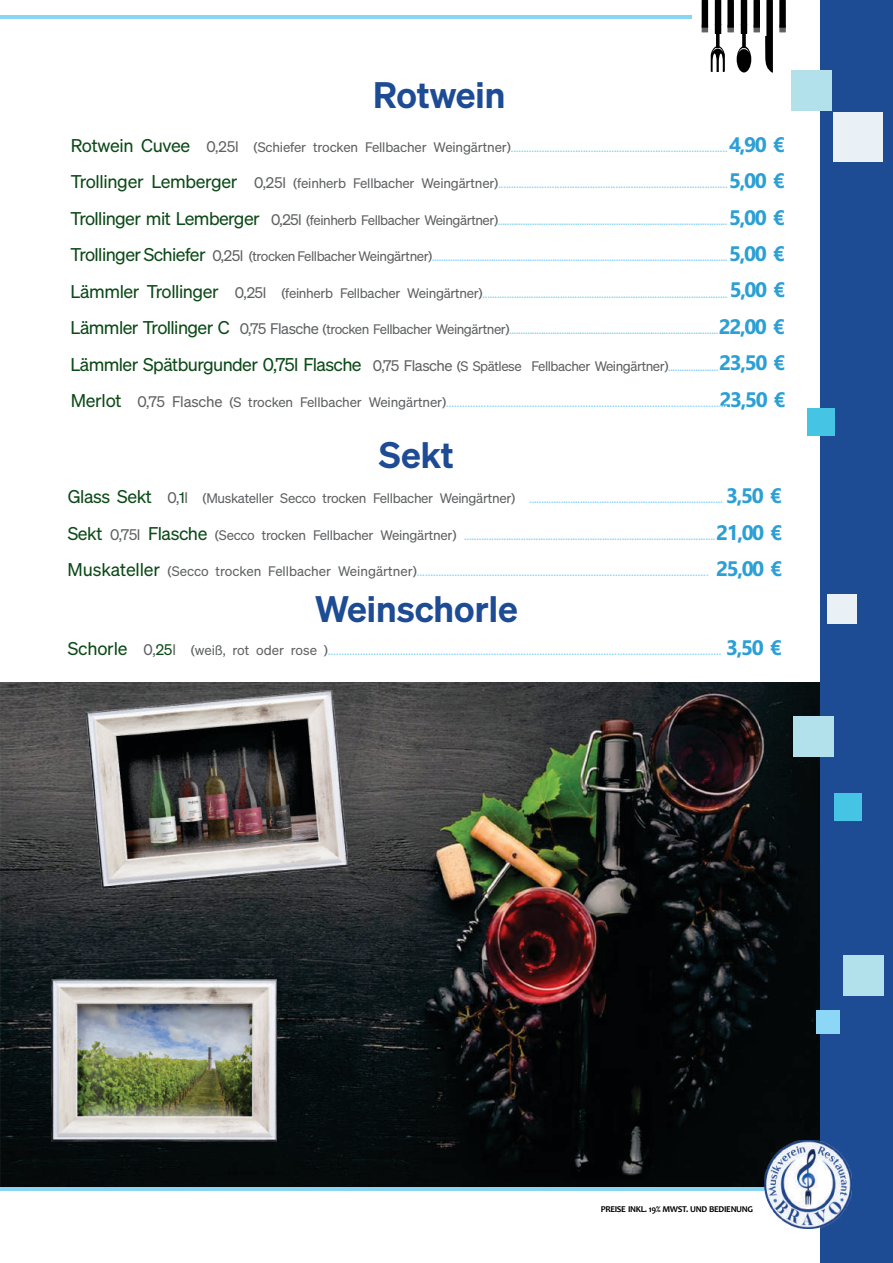
<style>
.page{position:relative;width:893px;height:1263px;background:#fff}
.page>*{position:absolute;margin:0;border:0;box-sizing:border-box;transform-origin:0 0}
.t1{font:600 36px "Sohne";color:#1d4b94}
.t2{font:700 21px/36.5px "Nirmala UI";letter-spacing:-.07em;color:#2c9fd4;text-align:justify}
.t3{font:18px "Sohne Buch";letter-spacing:-.035em;color:#0c4a17}
.t4{font:12px "Sohne Buch";color:#89d6f4}
.t5{font:700 9px "Candara";letter-spacing:-.04em;color:#000}
.s1{font-size:18px;color:#0c4a17}
.s2{font-size:15px;color:#5f6163}
.s3{font-size:13.5px;color:#5f6163}
.s4{color:#fff}
.s5{font-size:12px;color:#89d6f4}
.s6{font-size:12px;color:#fff}
.s7{font-size:15px;color:#0c4a17}
</style>
<div class="page">
<img style="left:0;top:683px;width:820px;height:504px">
<div style="left:820px;top:0;width:73px;height:1263px;background:#1d4b94"></div>
<hr style="left:0;top:15px;width:692px;height:4px;background:#89d6f4">
<hr style="left:0;top:1187px;width:772px;height:4px;background:#89d6f4">
<div style="left:833px;top:112px;width:49px;height:50px;background:#eaf1f6"></div>
<div style="left:827px;top:594px;width:30px;height:29px;background:#eaf1f6"></div>
<div style="left:791px;top:70px;width:41px;height:41px;background:#b2e1ec"></div>
<div style="left:843px;top:955px;width:41px;height:40px;background:#b2e1ec"></div>
<div style="left:816px;top:1010px;width:24px;height:24px;background:#8bd7f5"></div>
<div style="left:793px;top:716px;width:41px;height:41px;background:#b2e1ec"></div>
<div style="left:807px;top:408px;width:28px;height:28px;background:#45c5e3"></div>
<div style="left:834px;top:793px;width:28px;height:28px;background:#45c5e3"></div>
<img style="left:764px;top:1141px;width:88px;height:87px">
<svg style="left:779px;top:0;width:7px;height:32px"></svg>
<svg style="left:702px;top:0;width:71px;height:73px"></svg>
<img style="left:86px;top:690px;width:261px;height:198px">
<img style="left:52px;top:979px;width:225px;height:162px">
<h1 class="t1" style="left:373px;top:80px;width:134px">Rotwein</h1>
<h2 class="t2" style="left:729px;top:128px;width:57px">4,90 € 5,00 € 5,00 € 5,00 €</h2>
<p class="t4" style="left:71px;top:143px;width:658px"><span class="s1">Rotwein Cuvee</span> <span class="s2">0,25l</span> <span class="s3">(Schiefer trocken Fellbacher Weingärtner)</span>....................................................................................</p>
<p class="t4" style="left:71px;top:179px;width:658px"><span class="s1">Trollinger Lemberger</span> <span class="s2">0,25l</span> <span class="s3">(feinherb Fellbacher Weingärtner)</span>..........................................................................................</p>
<p class="t4" style="left:71px;top:215px;width:658px"><span class="s1">Trollinger mit Lemberger</span> <span class="s2">0,25l</span> <span class="s3">(feinherb Fellbacher Weingärtner)</span>.....................................................................................................</p>
<p class="t4" style="left:71px;top:252px;width:658px"><span class="s1">Trollinger Schiefer</span> <span class="s2">0,25l</span> <span class="s3">(trocken Fellbacher Weingärtner)</span>..................................................................................................................................</p>
<h2 class="t2" style="left:719px;top:274px;width:68px;text-align:center">5,00 €<br>22,00 €<br>23,50 €</h2>
<p class="t4" style="left:71px;top:288px;width:658px"><span class="s1">Lämmler Trollinger</span> <span class="s2">0,25l</span> <span class="s3">(feinherb Fellbacher Weingärtner)</span>.....................................................................................................</p>
<p class="t4" style="left:71px;top:325px;width:658px"><span class="s1">Lämmler Trollinger C</span> <span class="s2">0,75 Flasche</span> <span class="s3">(trocken Fellbacher Weingärtner)</span>............................................................................................<span class="s4">....</span></p>
<h3 class="t3" style="left:71px;top:357px;width:658px">Lämmler Spätburgunder 0,75l Flasche <span class="s2">0,75 Flasche</span> <span class="s3">(S Spätlese Fellbacher Weingärtner)</span><span class="s5">......................</span><span class="s6">....</span></h3>
<h2 class="t2" style="left:720px;top:383px;width:68px">23,50 €</h2>
<p class="t4" style="left:71px;top:398px;width:658px"><span class="s1">Merlot</span> <span class="s2">0,75 Flasche</span> <span class="s3">(S trocken Fellbacher Weingärtner)</span>.........................................................................................................</p>
<h1 class="t1" style="left:379px;top:439px;width:76px">Sekt</h1>
<h2 class="t2" style="left:726px;top:479px;width:57px">3,50 €</h2>
<p class="t4" style="left:68px;top:494px;width:657px"><span class="s1">Glass Sekt</span> <span class="s2">0,</span><span class="s7">1</span><span class="s2">l</span> <span class="s3">(Muskateller Secco trocken Fellbacher Weingärtner)</span> ................................................................................</p>
<p class="t4" style="left:68px;top:530px;width:657px"><span class="s1">Sekt</span> <span class="s2">0,75l</span> <span class="s1">Flasche</span> <span class="s3">(Secco trocken Fellbacher Weingärtner)</span> ......................................................................................................<span class="s4">...</span></p>
<p class="t4" style="left:68px;top:567px;width:657px"><span class="s1">Muskateller</span> <span class="s3">(Secco trocken Fellbacher Weingärtner)</span>............................................................................................................. <span class="s4">...</span></p>
<h2 class="t2" style="left:716px;top:516px;width:68px">21,00 €</h2>
<h2 class="t2" style="left:716px;top:552px;width:68px">25,00 €</h2>
<h1 class="t1" style="left:315px;top:594px;width:204px">Weinschorle</h1>
<h2 class="t2" style="left:726px;top:631px;width:57px">3,50 €</h2>
<p class="t4" style="left:68px;top:645px;width:655px"><span class="s1">Schorle</span> <span class="s2">0,</span><span class="s7">25</span><span class="s2">l</span> <span class="s3">(weiß, rot oder rose )</span>...................................................................................................................................................</p>
<p class="t5" style="left:601px;top:1205px;width:154px">PREISE INKL. 19% MWST. UND BEDIENUNG</p>
</div>
